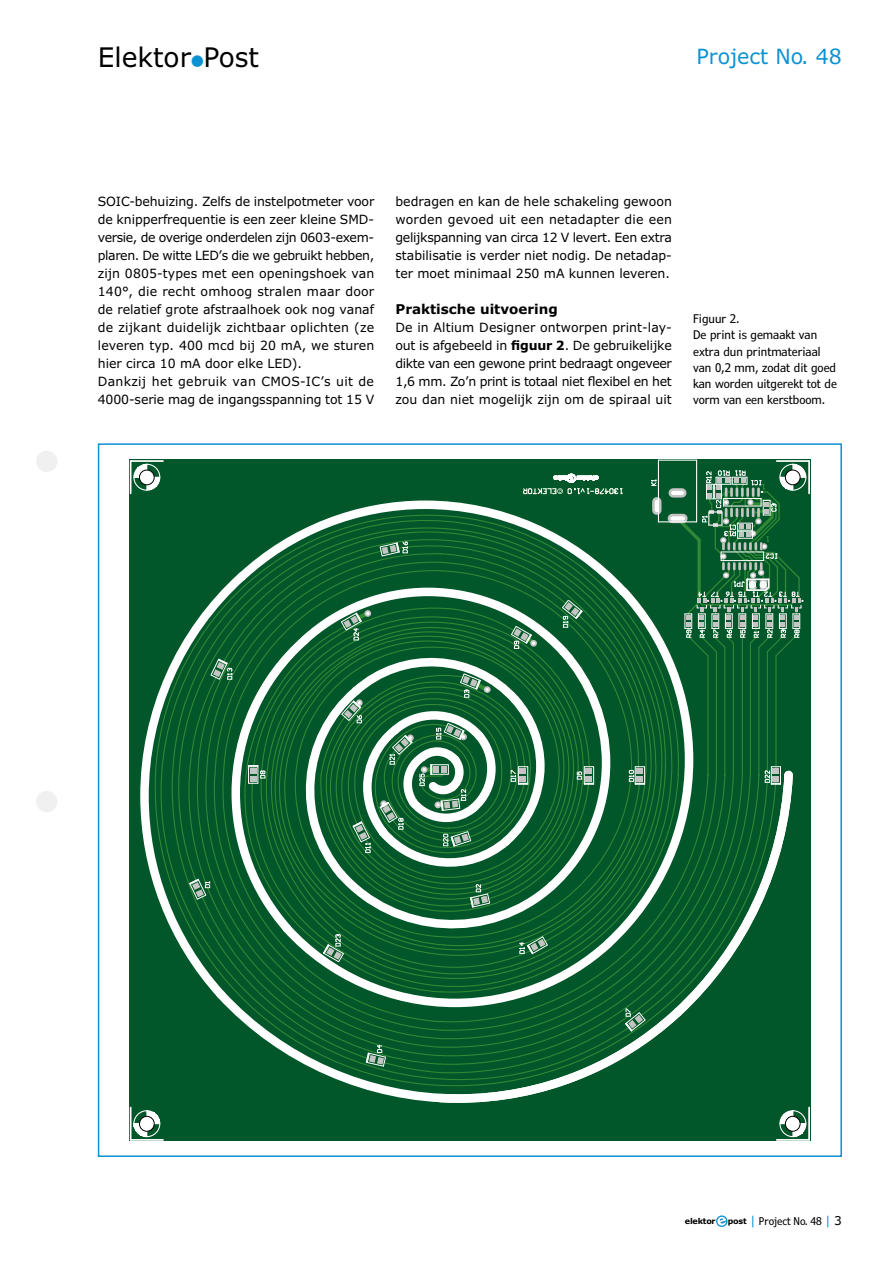
<style>
.page{position:relative;width:893px;height:1263px;background:#fff}
.page>*{position:absolute;margin:0;border:0;box-sizing:border-box;transform-origin:0 0}
.t1{font:27px "Verdana Pro";color:#000}
.t2{font:21px "Verdana Pro";color:#0c92d2}
.paragraph_heading{font:700 13.5px "Verdana Pro";color:#000}
.bodytext{font:12.75px/18px "Verdana Pro";color:#000;text-align:justify}
.t3{font:condensed 12px/16.2px "Verdana Pro";color:#000}
.t4{font:condensed 10.8px "Verdana Pro";color:#000}
.t5{font:700 8.1px "Verdana Pro";letter-spacing:-.025em;color:#000}
.s1{font-weight:600;font-stretch:condensed;color:#0c92d2}
.s2{font-weight:700}
.s3{font-weight:700;font-stretch:normal;font-size:8.1px}
.s4{font-stretch:normal;font-size:12.15px;color:#0c92d2}
.s5{font-stretch:normal;font-size:12.15px}
</style>
<div class="page">
<div style="left:36px;top:451px;width:21px;height:21px;background:#f0f0f0;border-radius:50%"></div>
<div style="left:36px;top:791px;width:21px;height:21px;background:#f0f0f0;border-radius:50%"></div>
<svg style="left:716px;top:1215px;width:11px;height:12px"></svg>
<svg style="left:717px;top:1217px;width:9px;height:9px"></svg>
<div style="left:129px;top:460px;width:681px;height:681px;background:#015729"></div>
<svg style="left:140px;top:633px;width:48px;height:326px"></svg>
<hr style="left:131px;top:1139px;width:32px;height:2px;background:#fff">
<hr style="left:131px;top:460px;width:32px;height:2px;background:#fff">
<hr style="left:777px;top:1139px;width:32px;height:2px;background:#fff">
<hr style="left:777px;top:460px;width:32px;height:2px;background:#fff">
<hr style="left:658px;top:460px;width:39px;height:1px;background:#fff">
<hr style="left:808px;top:461px;width:2px;height:32px;background:#fff">
<hr style="left:696px;top:460px;width:1px;height:62px;background:#fff">
<hr style="left:130px;top:461px;width:1px;height:32px;background:#fff">
<hr style="left:658px;top:460px;width:1px;height:62px;background:#fff">
<hr style="left:808px;top:1107px;width:2px;height:33px;background:#fff">
<hr style="left:130px;top:1107px;width:1px;height:33px;background:#fff">
<svg style="left:135px;top:1111px;width:25px;height:26px"></svg>
<svg style="left:135px;top:464px;width:25px;height:26px"></svg>
<svg style="left:188px;top:464px;width:618px;height:673px"></svg>
<div style="left:779px;top:1110px;width:27px;height:27px;border:1px solid #fff;border-radius:50%"></div>
<div style="left:133px;top:1110px;width:27px;height:27px;border:1px solid #fff;border-radius:50%"></div>
<div style="left:779px;top:464px;width:27px;height:27px;border:1px solid #fff;border-radius:50%"></div>
<div style="left:133px;top:464px;width:27px;height:27px;border:1px solid #fff;border-radius:50%"></div>
<div style="left:139px;top:470px;width:15px;height:15px;background:#fff;border:1px solid #000;border-radius:50%"></div>
<div style="left:785px;top:470px;width:15px;height:15px;background:#fff;border:1px solid #000;border-radius:50%"></div>
<div style="left:139px;top:1116px;width:15px;height:15px;background:#fff;border:1px solid #000;border-radius:50%"></div>
<div style="left:785px;top:1116px;width:15px;height:15px;background:#fff;border:1px solid #000;border-radius:50%"></div>
<h1 class="t1" style="left:98px;top:40px;width:163px">Elektor<span class="s1">•</span>Post</h1>
<h2 class="t2" style="left:696px;top:43px;width:147px">Project No. 48</h2>
<p class="bodytext" style="left:98px;top:193px;width:278px">SOIC-behuizing. Zelfs de instelpotmeter voor de knipperfrequentie is een zeer kleine SMD&shy;versie, de overige onderdelen zijn 0603-exem&shy;plaren. De witte LED’s die we gebruikt hebben, zijn 0805-types met een openingshoek van 140°, die recht omhoog stralen maar door de relatief grote afstraalhoek ook nog vanaf de zijkant duidelijk zichtbaar oplichten (ze leveren typ. 400 mcd bij 20 mA, we sturen hier circa 10 mA door elke LED).</p>
<p class="bodytext" style="left:98px;top:373px;width:278px">Dankzij het gebruik van CMOS-IC’s uit de<br>4000-serie mag de ingangsspanning tot 15 V</p>
<p class="bodytext" style="left:395px;top:193px;width:278px">bedragen en kan de hele schakeling gewoon worden gevoed uit een netadapter die een gelijkspanning van circa 12 V levert. Een extra stabilisatie is verder niet nodig. De netadap&shy;ter moet minimaal 250 mA kunnen leveren.</p>
<p class="paragraph_heading" style="left:395px;top:300px;width:164px">Praktische uitvoering</p>
<p class="bodytext" style="left:395px;top:319px;width:278px">De in Altium Designer ontworpen print-lay&shy;out is afgebeeld in <span class="s2">figuur 2</span>. De gebruikelijke dikte van een gewone print bedraagt ongeveer 1,6 mm. Zo’n print is totaal niet flexibel en het zou dan niet mogelijk zijn om de spiraal uit</p>
<p class="t3" style="left:693px;top:311px;width:145px">Figuur 2.<br>De print is gemaakt van extra dun printmateriaal van 0,2 mm, zodat dit goed kan worden uitgerekt tot de vorm van een kerstboom.</p>
<p class="t5" style="left:685px;top:1216px;width:32px">elektor</p>
<p class="t4" style="left:728px;top:1214px;width:116px"><span class="s3">post</span> <span class="s4">|</span> Project No. 48 <span class="s4">|</span> <span class="s5">3</span></p>
</div>
